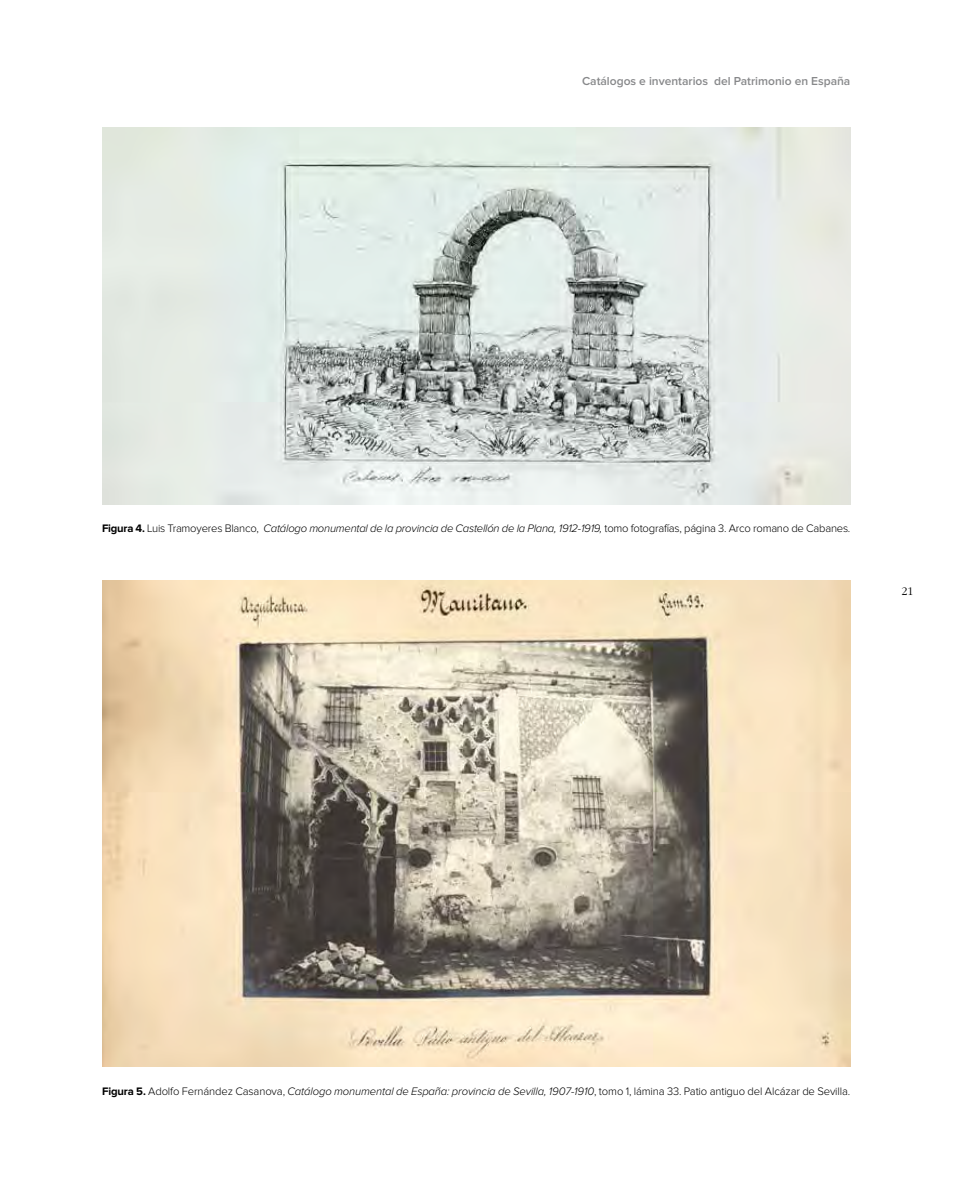
<style>
.page{position:relative;width:978px;height:1191px;background:#fff}
.page>*{position:absolute;margin:0;border:0;box-sizing:border-box;transform-origin:0 0}
.t1{font:600 12px "Proxima Nova";color:#87888a}
.t2{font:300 12px "ITC Garamond Std";color:#000}
.t3{font:300 11.25px "Proxima Nova";letter-spacing:-.01em;color:#000}
.s1{font-weight:700}
.s2{font-style:italic}
</style>
<div class="page">
<img style="left:102px;top:128px;width:748px;height:376px">
<img style="left:102px;top:580px;width:748px;height:486px">
<p class="t1" style="left:582px;top:76px;width:270px">Catálogos e inventarios del Patrimonio en España</p>
<p class="t3" style="left:102px;top:523px;width:750px"><span class="s1">Figura 4.</span> Luis Tramoyeres Blanco, <span class="s2">Catálogo monumental de la provincia de Castellón de la Plana, 1912-1919,</span> tomo fotografías, página 3. Arco romano de Cabanes.</p>
<p class="t2" style="left:901px;top:585px;width:13px">21</p>
<p class="t3" style="left:102px;top:1085px;width:750px"><span class="s1">Figura 5.</span> Adolfo Fernández Casanova, <span class="s2">Catálogo monumental de España: provincia de Sevilla, 1907-1910</span>, tomo 1, lámina 33. Patio antiguo del Alcázar de Sevilla.</p>
</div>
